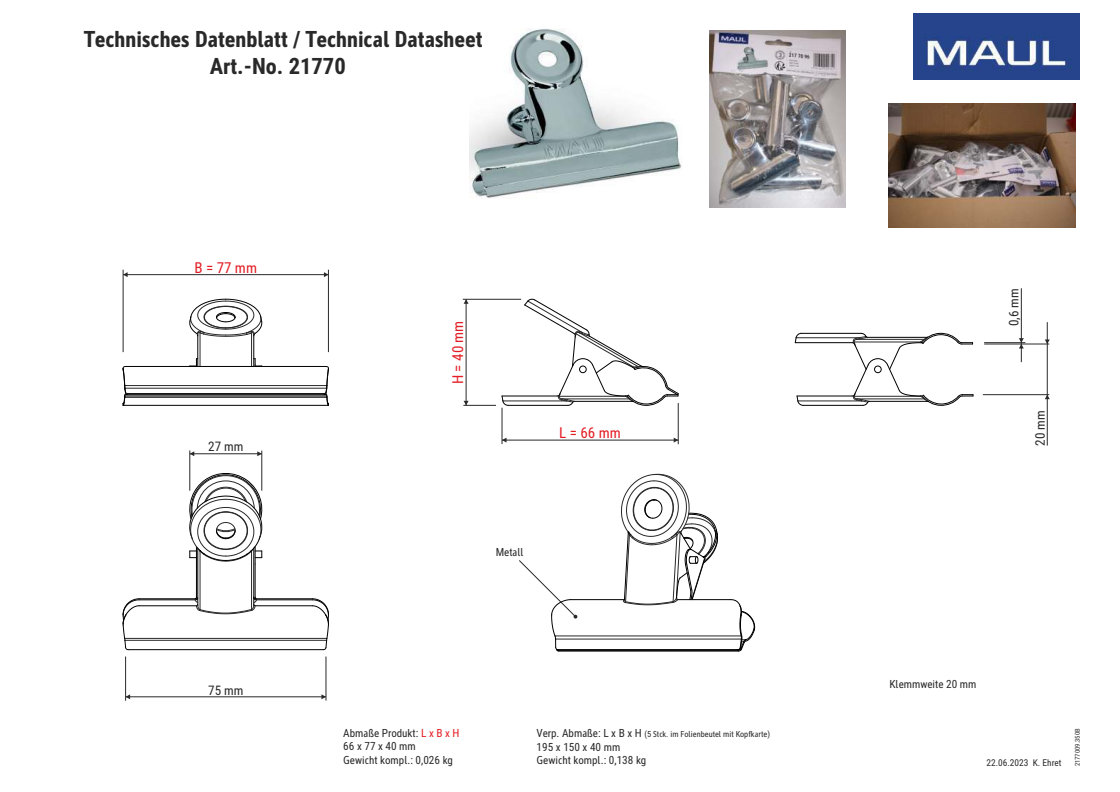
<style>
.page{position:relative;width:1120px;height:792px;background:#fff}
.page>*{position:absolute;margin:0;border:0;box-sizing:border-box;transform-origin:0 0}
.t1{font:700 condensed 22.6px/27.1px "MAUL";color:#2a2929;text-align:center}
.t2{font:condensed 15.1px "MAUL";color:#e31d24}
.t3{font:condensed 13.2px "MAUL";color:#2a2929}
.t4{font:condensed 11.3px/13.5px "MAUL";color:#2a2929}
.t5{font:condensed 9.4px "MAUL";color:#2a2929}
.t6{font:condensed 8.5px "MAUL";color:#2a2929}
.t7{font:condensed 6.6px "MAUL";color:#2a2929}
.s1{color:#e31d24}
.s2{font-size:11.3px}
</style>
<div class="page">
<img style="left:913px;top:14px;width:167px;height:66px">
<hr style="left:984px;top:344px;width:65px;height:1px;background:#2a2929">
<hr style="left:983px;top:395px;width:66px;height:1px;background:#2a2929">
<hr style="left:1047px;top:344px;width:1px;height:51px;background:#2a2929">
<hr style="left:1047px;top:395px;width:1px;height:51px;background:#2a2929">
<svg style="left:1045px;top:395px;width:5px;height:4px"></svg>
<svg style="left:1045px;top:322px;width:5px;height:22px"></svg>
<hr style="left:125px;top:657px;width:1px;height:44px;background:#2a2929">
<hr style="left:126px;top:697px;width:200px;height:1px;background:#2a2929">
<svg style="left:126px;top:694px;width:4px;height:5px"></svg>
<svg style="left:321px;top:694px;width:5px;height:5px"></svg>
<hr style="left:190px;top:450px;width:1px;height:41px;background:#2a2929">
<hr style="left:262px;top:451px;width:1px;height:40px;background:#2a2929">
<hr style="left:190px;top:454px;width:72px;height:1px;background:#2a2929">
<svg style="left:190px;top:451px;width:4px;height:5px"></svg>
<svg style="left:257px;top:451px;width:5px;height:5px"></svg>
<hr style="left:123px;top:270px;width:1px;height:82px;background:#2a2929">
<hr style="left:328px;top:270px;width:1px;height:82px;background:#2a2929">
<hr style="left:123px;top:274px;width:205px;height:1px;background:#2a2929">
<svg style="left:123px;top:272px;width:5px;height:5px"></svg>
<svg style="left:324px;top:272px;width:4px;height:5px"></svg>
<hr style="left:502px;top:408px;width:1px;height:36px;background:#2a2929">
<hr style="left:678px;top:403px;width:1px;height:41px;background:#2a2929">
<hr style="left:502px;top:440px;width:176px;height:1px;background:#2a2929">
<svg style="left:502px;top:438px;width:5px;height:5px"></svg>
<svg style="left:674px;top:438px;width:4px;height:5px"></svg>
<hr style="left:463px;top:405px;width:33px;height:1px;background:#2a2929">
<hr style="left:463px;top:299px;width:58px;height:1px;background:#2a2929">
<hr style="left:466px;top:299px;width:1px;height:106px;background:#2a2929">
<svg style="left:464px;top:299px;width:5px;height:5px"></svg>
<svg style="left:464px;top:401px;width:5px;height:4px"></svg>
<hr style="left:326px;top:657px;width:1px;height:44px;background:#2a2929">
<img style="left:470px;top:28px;width:212px;height:170px">
<hr style="left:125px;top:397px;width:202px;height:1px;background:#2a2929">
<hr style="left:125px;top:388px;width:202px;height:1px;background:#2a2929">
<hr style="left:125px;top:385px;width:202px;height:1px;background:#2a2929">
<hr style="left:125px;top:640px;width:202px;height:1px;background:#2a2929">
<hr style="left:125px;top:638px;width:202px;height:1px;background:#2a2929">
<hr style="left:556px;top:639px;width:185px;height:1px;background:#2a2929">
<hr style="left:555px;top:636px;width:186px;height:1px;background:#2a2929">
<hr style="left:125px;top:396px;width:202px;height:1px;background:#000">
<hr style="left:125px;top:394px;width:202px;height:1px;background:#000">
<hr style="left:128px;top:393px;width:195px;height:1px;background:#000">
<hr style="left:198px;top:334px;width:1px;height:32px;background:#000">
<hr style="left:200px;top:333px;width:1px;height:33px;background:#2a2929">
<hr style="left:251px;top:333px;width:1px;height:33px;background:#2a2929">
<hr style="left:254px;top:334px;width:1px;height:32px;background:#000">
<svg style="left:254px;top:358px;width:9px;height:8px"></svg>
<hr style="left:503px;top:401px;width:64px;height:1px;background:#2a2929">
<hr style="left:502px;top:396px;width:55px;height:1px;background:#000">
<hr style="left:128px;top:649px;width:195px;height:1px;background:#000">
<hr style="left:255px;top:606px;width:57px;height:1px;background:#000">
<hr style="left:139px;top:606px;width:57px;height:1px;background:#000">
<hr style="left:139px;top:600px;width:56px;height:1px;background:#000">
<hr style="left:256px;top:600px;width:56px;height:1px;background:#000">
<hr style="left:139px;top:599px;width:58px;height:1px;background:#000">
<hr style="left:254px;top:599px;width:58px;height:1px;background:#000">
<hr style="left:196px;top:564px;width:1px;height:33px;background:#000">
<hr style="left:198px;top:548px;width:1px;height:57px;background:#000">
<hr style="left:200px;top:551px;width:1px;height:59px;background:#2a2929">
<hr style="left:251px;top:551px;width:1px;height:58px;background:#2a2929">
<hr style="left:254px;top:548px;width:1px;height:57px;background:#000">
<hr style="left:255px;top:564px;width:1px;height:33px;background:#000">
<hr style="left:798px;top:401px;width:64px;height:1px;background:#2a2929">
<hr style="left:797px;top:396px;width:55px;height:1px;background:#000">
<hr style="left:795px;top:342px;width:57px;height:1px;background:#000">
<hr style="left:796px;top:338px;width:63px;height:1px;background:#2a2929">
<hr style="left:559px;top:651px;width:179px;height:1px;background:#000">
<hr style="left:558px;top:650px;width:180px;height:1px;background:#000">
<hr style="left:678px;top:599px;width:53px;height:1px;background:#000">
<hr style="left:571px;top:599px;width:53px;height:1px;background:#000">
<svg style="left:323px;top:366px;width:6px;height:40px"></svg>
<svg style="left:123px;top:348px;width:6px;height:57px"></svg>
<svg style="left:123px;top:598px;width:17px;height:52px"></svg>
<svg style="left:312px;top:598px;width:17px;height:52px"></svg>
<svg style="left:195px;top:597px;width:62px;height:17px"></svg>
<svg style="left:519px;top:560px;width:58px;height:92px"></svg>
<svg style="left:730px;top:599px;width:25px;height:53px"></svg>
<hr style="left:123px;top:405px;width:205px;height:1px;background:#000">
<hr style="left:126px;top:366px;width:200px;height:1px;background:#000">
<svg style="left:190px;top:358px;width:8px;height:8px"></svg>
<hr style="left:508px;top:405px;width:60px;height:1px;background:#000">
<hr style="left:803px;top:405px;width:60px;height:1px;background:#000">
<hr style="left:801px;top:333px;width:60px;height:1px;background:#000">
<svg style="left:501px;top:395px;width:8px;height:11px"></svg>
<svg style="left:524px;top:299px;width:155px;height:107px"></svg>
<svg style="left:796px;top:395px;width:8px;height:11px"></svg>
<svg style="left:795px;top:333px;width:7px;height:10px"></svg>
<svg style="left:852px;top:333px;width:122px;height:73px"></svg>
<svg style="left:189px;top:299px;width:73px;height:37px"></svg>
<svg style="left:189px;top:471px;width:74px;height:93px"></svg>
<svg style="left:621px;top:474px;width:97px;height:131px"></svg>
<hr style="left:984px;top:343px;width:41px;height:1px;background:#2a2929">
<hr style="left:1021px;top:288px;width:1px;height:55px;background:#2a2929">
<svg style="left:1019px;top:338px;width:5px;height:24px"></svg>
<img style="left:710px;top:30px;width:136px;height:178px">
<img style="left:889px;top:104px;width:186px;height:124px">
<h1 class="t1" style="left:84px;top:25px;width:400px">Technisches Datenblatt / Technical Datasheet<br>Art.-No. 21770</h1>
<h2 class="t2" style="left:194px;top:257px;width:64px">B = 77 mm</h2>
<p class="t3" style="left:208px;top:437px;width:37px">27 mm</p>
<p class="t3" style="left:208px;top:681px;width:37px">75 mm</p>
<h2 class="t2" style="left:447px;top:384px;width:65px;rotate:-90deg">H = 40 mm</h2>
<h2 class="t2" style="left:559px;top:422px;width:63px">L = 66 mm</h2>
<p class="t4" style="left:496px;top:545px;width:29px">Metall</p>
<p class="t4" style="left:343px;top:726px;width:118px">Abmaße Produkt: <span class="s1">L x B x H<br></span>66 x 77 x 40 mm<br>Gewicht kompl.: 0,026 kg</p>
<p class="t6" style="left:537px;top:728px;width:235px"><span class="s2">Verp. Abmaße: L x B x H</span> (5 Stck. im Folienbeutel mit Kopfkarte)</p>
<p class="t4" style="left:537px;top:739px;width:111px">195 x 150 x 40 mm<br>Gewicht kompl.: 0,138 kg</p>
<p class="t3" style="left:1004px;top:326px;width:39px;rotate:-90deg">0,6 mm</p>
<p class="t3" style="left:1031px;top:446px;width:37px;rotate:-90deg">20 mm</p>
<p class="t4" style="left:889px;top:677px;width:88px">Klemmweite 20 mm</p>
<p class="t5" style="left:986px;top:756px;width:76px">22.06.2023 K. Ehret</p>
<p class="t7" style="left:1073px;top:766px;width:39px;rotate:-90deg">2177009.350B</p>
</div>
